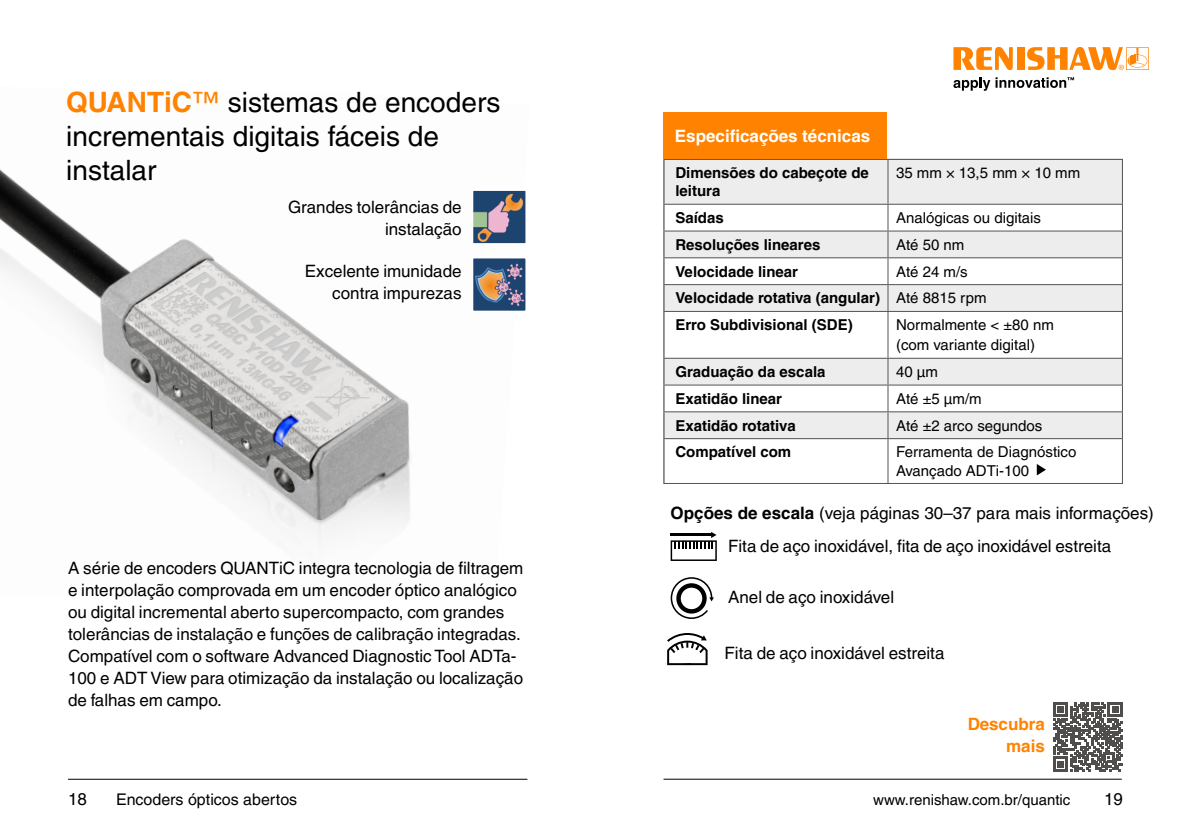
<style>
.page{position:relative;width:1191px;height:840px;background:#fff}
.page>*{position:absolute;margin:0;border:0;box-sizing:border-box;transform-origin:0 0}
.t1{font:28px/34px "Helvetica LT Pro";color:#000}
.t2{font:17px/22px "Helvetica LT Pro";color:#000}
.t3{font:700 17px "Helvetica LT Pro";color:#fff}
.t4{font:700 17px/22px "Helvetica LT Pro";color:#ff8300;text-align:right}
.t5{font:16px "Helvetica LT Pro";color:#000}
.t6{font:700 15px/26.8px "Helvetica LT Pro";color:#000}
.t7{font:15px/20px "Helvetica LT Pro";color:#000}
.s1{font-weight:700;color:#ff8300}
.s2{color:#ff8300}
.s3{font-weight:400}
.s4{font-weight:700}
</style>
<div class="page">
<img style="left:0;top:169px;width:411px;height:371px">
<hr style="left:68px;top:778px;width:459px;height:1px;background:#000">
<hr style="left:663px;top:778px;width:458px;height:1px;background:#000">
<img style="left:474px;top:259px;width:50px;height:50px">
<div style="left:471px;top:256px;width:56px;height:56px;border:2px solid #fff"></div>
<img style="left:474px;top:192px;width:50px;height:50px">
<div style="left:471px;top:189px;width:56px;height:56px;border:2px solid #fff"></div>
<svg style="left:670px;top:532px;width:47px;height:28px"></svg>
<svg style="left:670px;top:577px;width:44px;height:41px"></svg>
<svg style="left:667px;top:633px;width:40px;height:33px"></svg>
<svg style="left:953px;top:47px;width:59px;height:23px"></svg>
<div style="left:1017px;top:47px;width:7px;height:23px;background:#ff8300"></div>
<svg style="left:1027px;top:47px;width:121px;height:23px"></svg>
<svg style="left:953px;top:77px;width:121px;height:14px"></svg>
<div style="left:1045px;top:693px;width:85px;height:86px;background:#fff"></div>
<svg style="left:1053px;top:702px;width:69px;height:69px"></svg>
<div style="left:664px;top:160px;width:458px;height:44px;background:#ededed"></div>
<svg style="left:664px;top:205px;width:458px;height:277px"></svg>
<hr style="left:663px;top:159px;width:225px;height:1px;background:#575756">
<hr style="left:663px;top:160px;width:1px;height:44px;background:#575756">
<hr style="left:888px;top:159px;width:235px;height:1px;background:#575756">
<hr style="left:887px;top:160px;width:1px;height:44px;background:#575756">
<hr style="left:1122px;top:160px;width:1px;height:44px;background:#575756">
<hr style="left:663px;top:204px;width:225px;height:1px;background:#575756">
<hr style="left:888px;top:204px;width:235px;height:1px;background:#575756">
<hr style="left:663px;top:230px;width:225px;height:1px;background:#575756">
<hr style="left:888px;top:230px;width:235px;height:1px;background:#575756">
<hr style="left:663px;top:257px;width:225px;height:1px;background:#575756">
<hr style="left:888px;top:257px;width:235px;height:1px;background:#575756">
<hr style="left:663px;top:284px;width:225px;height:1px;background:#575756">
<svg style="left:663px;top:205px;width:1px;height:106px"></svg>
<hr style="left:888px;top:284px;width:235px;height:1px;background:#575756">
<svg style="left:887px;top:205px;width:1px;height:106px"></svg>
<svg style="left:1122px;top:205px;width:1px;height:106px"></svg>
<hr style="left:663px;top:311px;width:225px;height:1px;background:#575756">
<hr style="left:663px;top:312px;width:1px;height:45px;background:#575756">
<hr style="left:888px;top:311px;width:235px;height:1px;background:#575756">
<hr style="left:887px;top:312px;width:1px;height:45px;background:#575756">
<hr style="left:1122px;top:312px;width:1px;height:45px;background:#575756">
<hr style="left:663px;top:357px;width:225px;height:1px;background:#575756">
<hr style="left:888px;top:357px;width:235px;height:1px;background:#575756">
<hr style="left:663px;top:384px;width:225px;height:1px;background:#575756">
<hr style="left:888px;top:384px;width:235px;height:1px;background:#575756">
<hr style="left:663px;top:411px;width:225px;height:1px;background:#575756">
<svg style="left:663px;top:358px;width:1px;height:80px"></svg>
<hr style="left:888px;top:411px;width:235px;height:1px;background:#575756">
<svg style="left:887px;top:358px;width:1px;height:80px"></svg>
<svg style="left:1122px;top:358px;width:1px;height:80px"></svg>
<hr style="left:663px;top:438px;width:225px;height:1px;background:#575756">
<hr style="left:663px;top:439px;width:1px;height:43px;background:#575756">
<hr style="left:888px;top:438px;width:235px;height:1px;background:#575756">
<hr style="left:887px;top:439px;width:1px;height:43px;background:#575756">
<hr style="left:1122px;top:439px;width:1px;height:43px;background:#575756">
<hr style="left:663px;top:482px;width:225px;height:1px;background:#575756">
<hr style="left:888px;top:482px;width:235px;height:1px;background:#575756">
<svg style="left:1036px;top:463px;width:10px;height:12px"></svg>
<div style="left:663px;top:112px;width:224px;height:46px;background:#ff8300"></div>
<h1 class="t1" style="left:66px;top:85px;width:435px"><span class="s1">QUANTiC</span><span class="s2">™</span> sistemas de encoders incrementais digitais fáceis de instalar</h1>
<p class="t2" style="left:288px;top:196px;width:175px;text-align:right">Grandes tolerâncias de instalação</p>
<p class="t2" style="left:305px;top:259px;width:158px;text-align:right">Excelente imunidade contra impurezas</p>
<p class="t2" style="left:68px;top:556px;width:457px">A série de encoders QUANTiC integra tecnologia de filtragem e interpolação comprovada em um encoder óptico analógico ou digital incremental aberto supercompacto, com grandes tolerâncias de instalação e funções de calibração integradas.<br>Compatível com o software Advanced Diagnostic Tool ADTa-100 e ADT View para otimização da instalação ou localização de falhas em campo.</p>
<p class="t3" style="left:675px;top:125px;width:197px">Especificações técnicas</p>
<p class="t6" style="left:675px;top:164px;width:195px;line-height:18px">Dimensões do cabeçote de leitura</p>
<p class="t7" style="left:896px;top:163px;width:186px">35 mm × 13,5 mm × 10 mm</p>
<p class="t6" style="left:675px;top:204px;width:50px">Saídas</p>
<p class="t7" style="left:896px;top:207px;width:147px">Analógicas ou digitais</p>
<p class="t6" style="left:675px;top:231px;width:147px">Resoluções lineares</p>
<p class="t7" style="left:896px;top:234px;width:70px">Até 50 nm</p>
<p class="t6" style="left:675px;top:258px;width:124px">Velocidade linear</p>
<p class="t6" style="left:675px;top:258px;width:313px;text-indent:221px"><span class="s3">Até 24 m/s<br></span>Velocidade rotativa (angular) <span class="s3">Até 8815 rpm<br></span>Erro Subdivisional (SDE)</p>
<p class="t7" style="left:922px;top:288px;width:86px">60 8815 rpm</p>
<p class="t7" style="left:896px;top:315px;width:159px">Normalmente &lt; ±80 nm (com variante digital)</p>
<p class="t6" style="left:675px;top:358px;width:152px">Graduação da escala</p>
<p class="t7" style="left:896px;top:361px;width:44px">40 µm</p>
<p class="t6" style="left:675px;top:385px;width:108px">Exatidão linear</p>
<p class="t7" style="left:896px;top:388px;width:87px">Até ±5 μm/m</p>
<p class="t6" style="left:675px;top:412px;width:122px">Exatidão rotativa</p>
<p class="t7" style="left:896px;top:415px;width:148px">Até ±2 arco segundos</p>
<p class="t6" style="left:675px;top:438px;width:117px">Compatível com</p>
<p class="t7" style="left:896px;top:443px;width:182px;line-height:18px">Ferramenta de Diagnóstico<br>Avançado ADTi-100</p>
<p class="t2" style="left:728px;top:496px;width:427px;line-height:33.4px;text-indent:-57px"><span class="s4">Opções de escala</span> (veja páginas 30–37 para mais informações)<br>Fita de aço inoxidável, fita de aço inoxidável estreita</p>
<p class="t2" style="left:728px;top:585px;width:167px">Anel de aço inoxidável</p>
<p class="t2" style="left:724px;top:641px;width:221px">Fita de aço inoxidável estreita</p>
<p class="t4" style="left:967px;top:712px;width:79px">Descubra mais</p>
<p class="t2" style="left:68px;top:787px;width:20px">18</p>
<p class="t5" style="left:116px;top:790px;width:183px">Encoders ópticos abertos</p>
<p class="t2" style="left:1104px;top:787px;width:20px">19</p>
<p class="t7" style="left:873px;top:789px;width:199px">www.renishaw.com.br/quantic</p>
</div>
